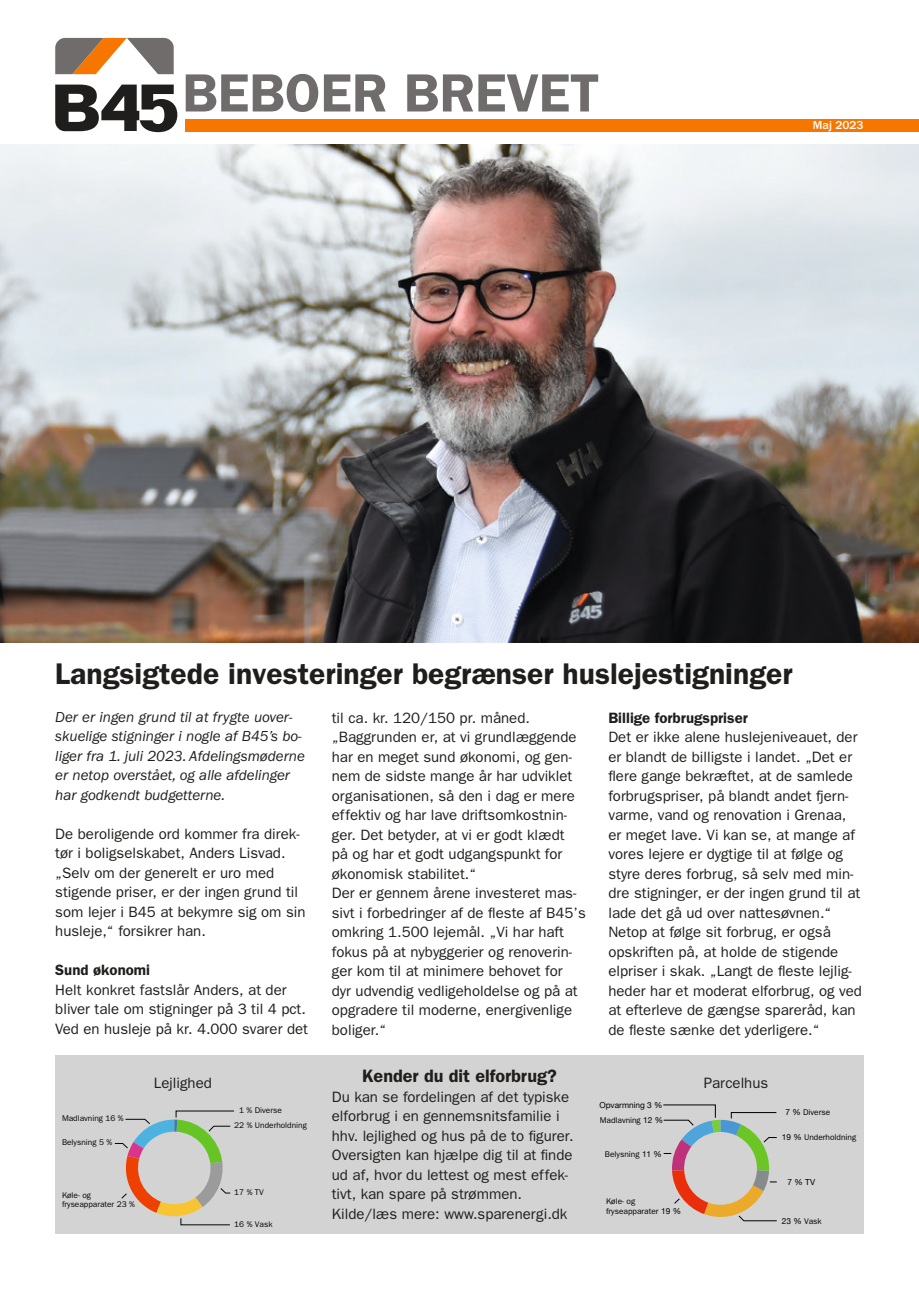
<style>
.page{position:relative;width:919px;height:1289px;background:#fff}
.page>*{position:absolute;margin:0;border:0;box-sizing:border-box;transform-origin:0 0}
.t1{font:600 54px "Franklin Gothic";color:#6f6c6b}
.t2{font:600 30px "Franklin Gothic";color:#201e1c}
.t3{font:600 18px "Franklin Gothic";color:#201e1c}
.t4{font:15px/19.5px "Franklin Gothic";color:#201e1c}
.t5{font:italic 15px/19.5px "Franklin Gothic";color:#201e1c}
.t6{font:600 15px "Franklin Gothic";color:#201e1c}
.t7{font:500 12px "Franklin Gothic";color:#fff}
.t8{font:8.25px/9px "Franklin Gothic";color:#030405}
.t9{font:8.25px/10.1px "Franklin Gothic";color:#000}
.t10{font:8.25px "Helvetica Neue";color:#000}
.s1{font-family:"Helvetica Neue"}
</style>
<div class="page">
<div style="left:55px;top:1054px;width:808px;height:179px;background:#d3d3d3"></div>
<img style="left:0;top:145px;width:918px;height:497px">
<div style="left:185px;top:119px;width:733px;height:13px;background:#f77600"></div>
<svg style="left:55px;top:38px;width:119px;height:36px"></svg>
<svg style="left:55px;top:85px;width:122px;height:47px"></svg>
<svg style="left:114px;top:1110px;width:120px;height:115px"></svg>
<svg style="left:663px;top:1104px;width:114px;height:118px"></svg>
<h1 class="t1" style="left:182px;top:61px;width:418px">BEBOEr brevet</h1>
<p class="t7" style="left:812px;top:119px;width:52px">Maj 2023</p>
<h2 class="t2" style="left:55px;top:655px;width:738px">Langsigtede investeringer begrænser huslejestigninger</h2>
<p class="t5" style="left:55px;top:707px;width:251px">Der er ingen grund til at frygte uover&shy;skuelige stigninger i nogle af B45’s bo&shy;liger fra 1. juli 2023. Afdelingsmøderne er netop overstået, og alle afdelinger har godkendt budgetterne.</p>
<p class="t4" style="left:55px;top:823px;width:252px">De beroligende ord kommer fra direk&shy;tør i boligselskabet, Anders Lisvad. „Selv om der generelt er uro med stigende priser, er der ingen grund til som lejer i B45 at bekymre sig om sin husleje,“ forsikrer han.</p>
<p class="t6" style="left:55px;top:961px;width:96px">Sund økonomi</p>
<p class="t4" style="left:55px;top:979px;width:254px">Helt konkret fastslår Anders, at der bliver tale om stigninger på 3 til 4 pct.<br>Ved en husleje på kr. 4.000 svarer det</p>
<p class="t4" style="left:332px;top:707px;width:255px">til ca. kr. 120/150 pr. måned. „Baggrunden er, at vi grundlæggende har en meget sund økonomi, og gen&shy;nem de sidste mange år har udviklet organisationen, så den i dag er mere effektiv og har lave driftsomkostnin&shy;ger. Det betyder, at vi er godt klædt<br>på og har et godt udgangspunkt for økonomisk stabilitet.“<br>Der er gennem årene investeret mas&shy;sivt i forbedringer af de fleste af B45’s omkring 1.500 lejemål. „Vi har haft fokus på at nybyggerier og renoverin&shy;ger kom til at minimere behovet for<br>dyr udvendig vedligeholdelse og på at opgradere til moderne, energivenlige boliger.“</p>
<p class="t6" style="left:608px;top:708px;width:141px">Billige forbrugspriser</p>
<p class="t4" style="left:608px;top:727px;width:255px">Det er ikke alene huslejeniveauet, der er blandt de billigste i landet. „Det er flere gange bekræftet, at de samlede forbrugspriser, på blandt andet fjern&shy;varme, vand og renovation i Grenaa, er meget lave. Vi kan se, at mange af vores lejere er dygtige til at følge og styre deres forbrug, så selv med min&shy;dre stigninger, er der ingen grund til at lade det gå ud over nattesøvnen.“ Netop at følge sit forbrug, er også opskriften på, at holde de stigende elpriser i skak. „Langt de fleste lejlig&shy;heder har et moderat elforbrug, og ved at efterleve de gængse spareråd, kan de fleste sænke det yderligere.“</p>
<p class="t8" style="left:62px;top:1113px;width:63px">Madlavning 16 %</p>
<p class="t8" style="left:62px;top:1137px;width:52px">Belysning 5 %</p>
<p class="t8" style="left:62px;top:1190px;width:74px">Køle- og fryseapparater 23 %</p>
<p class="t3" style="left:362px;top:1065px;width:196px">Kender du dit elforbrug?</p>
<p class="t4" style="left:332px;top:1086px;width:243px">Du kan se fordelingen af det typiske elforbrug i en gennemsnitsfamilie i hhv. lejlighed og hus på de to figurer.<br>Oversigten kan hjælpe dig til at finde ud af, hvor du lettest og mest effek&shy;tivt, kan spare på strømmen.<br>Kilde/læs mere: www.sparenergi.dk</p>
<p class="t4" style="left:154px;top:1073px;width:59px">Lejlighed</p>
<p class="t4" style="left:703px;top:1073px;width:66px">Parcelhus</p>
<p class="t10" style="left:599px;top:1098px;width:65px">Opvarmning 3 %</p>
<p class="t9" style="left:599px;top:1115px;width:65px">Madlavning <span class="s1">12 %</span></p>
<p class="t9" style="left:605px;top:1148px;width:58px">Belysning <span class="s1">11 %</span></p>
<p class="t9" style="left:606px;top:1195px;width:76px">Køle- og fryseapparater <span class="s1">19 %</span></p>
<p class="t8" style="left:239px;top:1105px;width:44px">1 % Diverse</p>
<p class="t8" style="left:234px;top:1120px;width:74px">22 % Underholdning</p>
<p class="t8" style="left:234px;top:1187px;width:31px">17 % TV</p>
<p class="t8" style="left:234px;top:1219px;width:40px">16 % Vask</p>
<p class="t9" style="left:785px;top:1107px;width:46px"><span class="s1">7 %</span> Diverse</p>
<p class="t9" style="left:781px;top:1132px;width:76px"><span class="s1">19 %</span> Underholdning</p>
<p class="t10" style="left:787px;top:1175px;width:29px">7 % TV</p>
<p class="t9" style="left:781px;top:1215px;width:41px"><span class="s1">23 %</span> Vask</p>
</div>
